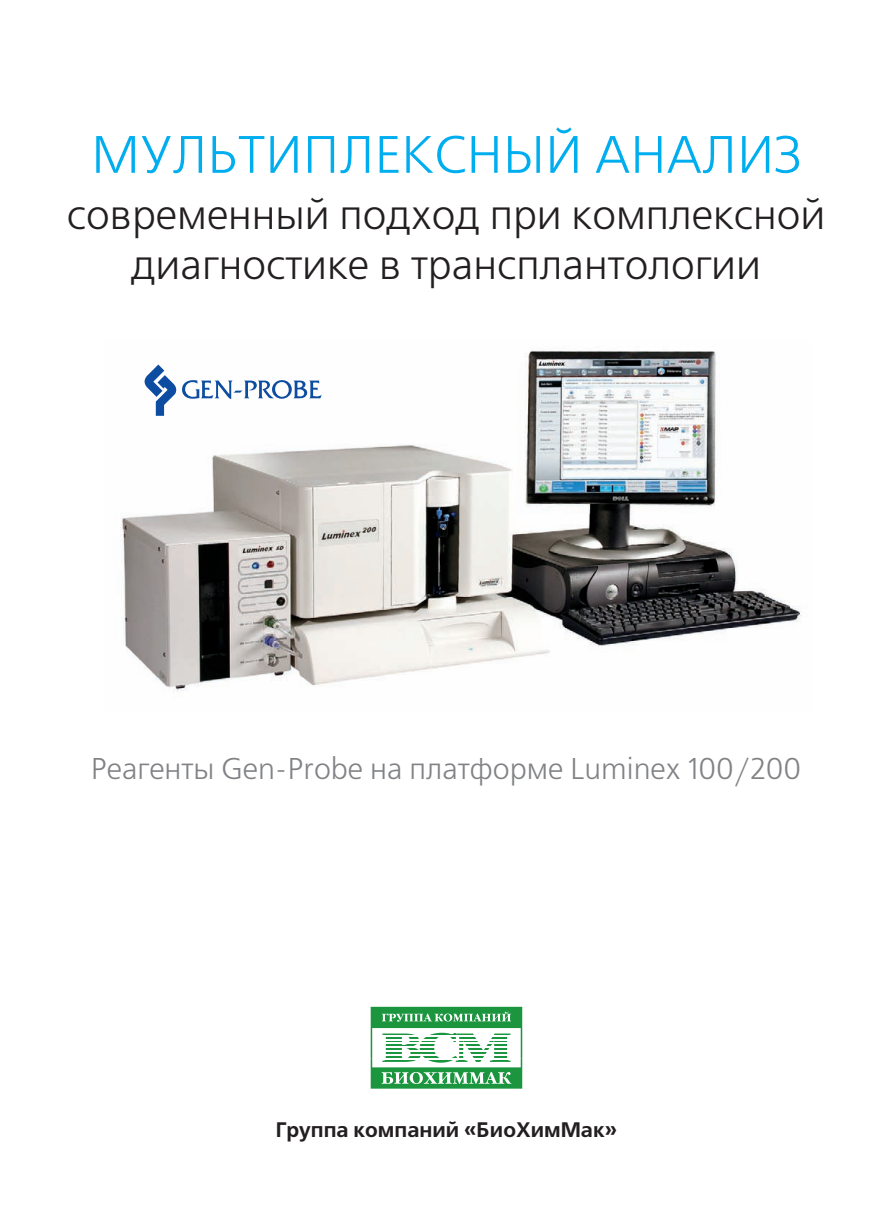
<style>
.page{position:relative;width:893px;height:1212px;background:#fff}
.page>*{position:absolute;margin:0;border:0;box-sizing:border-box;transform-origin:0 0}
.t1{font:52.5px "Free Set C";color:#00aeef}
.t2{font:42px/50.4px "Free Set C";color:#231f20;text-align:center}
.t3{font:30px "Free Set C";color:#808285}
.t4{font:700 21px "Free Set C";color:#231f20}
</style>
<div class="page">
<img style="left:120px;top:350px;width:681px;height:342px">
<svg style="left:145px;top:364px;width:31px;height:52px"></svg>
<svg style="left:182px;top:380px;width:140px;height:19px"></svg>
<svg style="left:371px;top:1007px;width:151px;height:81px"></svg>
<hr style="left:380px;top:1035px;width:132px;height:1px;background:#fff">
<hr style="left:380px;top:1039px;width:132px;height:1px;background:#fff">
<hr style="left:380px;top:1043px;width:132px;height:1px;background:#fff">
<hr style="left:380px;top:1047px;width:132px;height:1px;background:#fff">
<hr style="left:380px;top:1051px;width:132px;height:1px;background:#fff">
<hr style="left:380px;top:1055px;width:132px;height:1px;background:#fff">
<hr style="left:380px;top:1059px;width:132px;height:1px;background:#fff">
<p class="t1" style="left:91px;top:124px;width:712px">МУЛЬТИПЛЕКСНЫЙ АНАЛИЗ</p>
<p class="t2" style="left:67px;top:189px;width:760px">современный подход при комплексной диагностике в трансплантологии</p>
<p class="t3" style="left:91px;top:751px;width:712px">Реагенты Gen-Probe на платформе Luminex 100/200</p>
<p class="t4" style="left:276px;top:1117px;width:343px">Группа компаний «БиоХимМак»</p>
</div>
